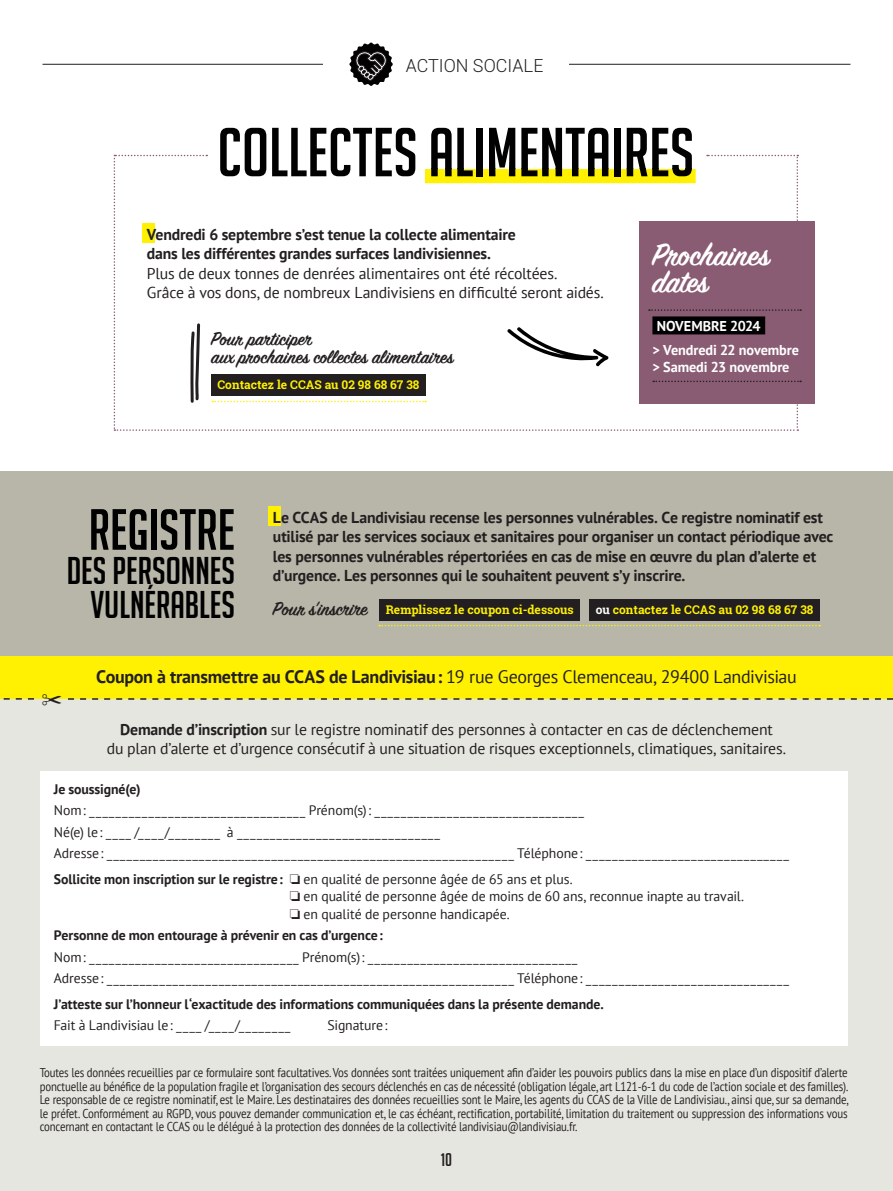
<style>
.page{position:relative;width:893px;height:1191px;background:#fff}
.page>*{position:absolute;margin:0;border:0;box-sizing:border-box;transform-origin:0 0}
.t1{font:67.5px "Big Noodle Titling";color:#010101}
.t2{font:56.55px "Big Noodle Titling";color:#010101}
.t3{font:37.65px/33.9px "Big Noodle Titling";color:#010101;text-align:right}
.t4{font:600 34.5px/27px "Sign Painter House Script";color:#fff}
.t5{font:600 21px/18px "Sign Painter House Script";color:#231f20}
.t6{font:18px "PT Sans";letter-spacing:-.02em;color:#231f20}
.t7{font:300 18px "Roboto";color:#231f20}
.t8{font:18px "Big Noodle Titling";color:#231f20}
.t9{font:700 15.75px/19.5px "PT Sans";letter-spacing:-.01em;color:#231f20}
.t10{font:15.75px/19.5px "PT Sans";letter-spacing:-.015em;color:#231f20}
.t11{font:700 14.25px/24px "PT Sans";letter-spacing:-.005em;color:#fff}
.t12{font:13.8px/21.5px "PT Sans";letter-spacing:-.005em;color:#231f20}
.t13{font:700 13.8px "PT Sans";letter-spacing:-.005em;color:#231f20}
.t14{font:12.75px/13.5px "PT Sans";letter-spacing:-.015em;color:#231f20;text-align:justify;scale:.85 1}
.t15{font:700 12px "Roboto Slab";color:#fff101}
.s1{font-family:"Sign Painter House Script";font-weight:600;font-size:21px;color:#231f20}
.s2{color:#fff}
.s3{font-weight:700}
</style>
<div class="page">
<div style="left:0;top:471px;width:893px;height:185px;background:#b8b6a8"></div>
<div style="left:0;top:656px;width:893px;height:43px;background:#fff101"></div>
<div style="left:0;top:699px;width:893px;height:492px;background:#e6e6e0"></div>
<hr style="left:43px;top:64px;width:807px;height:1px;background:#231f20">
<div style="left:324px;top:43px;width:245px;height:43px;background:#fff"></div>
<svg style="left:349px;top:43px;width:44px;height:43px"></svg>
<div style="left:268px;top:507px;width:12px;height:19px;background:#fff101"></div>
<div style="left:589px;top:599px;width:231px;height:22px;background:#231f20"></div>
<div style="left:379px;top:599px;width:201px;height:22px;background:#231f20"></div>
<svg style="left:379px;top:625px;width:441px;height:1px"></svg>
<div style="left:639px;top:221px;width:175px;height:183px;background:#895c74"></div>
<svg style="left:68px;top:698px;width:825px;height:1px"></svg>
<svg style="left:3px;top:698px;width:31px;height:1px"></svg>
<div style="left:40px;top:771px;width:808px;height:274px;background:#fff"></div>
<svg style="left:114px;top:155px;width:687px;height:276px"></svg>
<h3 class="t7" style="left:406px;top:54px;width:139px">ACTION SOCIALE</h3>
<h1 class="t1" style="left:217px;top:116px;width:478px">COLLECTES ALIMENTAIRES</h1>
<p class="t9" style="left:147px;top:224px;width:370px">Vendredi 6 septembre s’est tenue la collecte alimentaire dans les différentes grandes surfaces landivisiennes.</p>
<p class="t10" style="left:147px;top:263px;width:458px">Plus de deux tonnes de denrées alimentaires ont été récoltées.<br>Grâce à vos dons, de nombreux Landivisiens en difficulté seront aidés.</p>
<h3 class="t5" style="left:211px;top:331px;width:244px">Pour participer<br>aux prochaines collectes alimentaires</h3>
<p class="t15" style="left:218px;top:376px;width:203px">Contactez le CCAS au 02 98 68 67 38</p>
<h3 class="t4" style="left:652px;top:244px;width:118px">Prochaines dates</h3>
<p class="t11" style="left:652px;top:313px;width:148px">NOVEMBRE 2024<br>&gt; Vendredi 22 novembre</p>
<p class="t11" style="left:652px;top:355px;width:139px">&gt; Samedi 23 novembre</p>
<h2 class="t2" style="left:89px;top:499px;width:148px">REGISTRE</h2>
<h3 class="t3" style="left:67px;top:553px;width:170px">DES PERSONNES<br>VULNÉRABLES</h3>
<p class="t9" style="left:273px;top:507px;width:562px">Le CCAS de Landivisiau recense les personnes vulnérables. Ce registre nominatif est utilisé par les services sociaux et sanitaires pour organiser un contact périodique avec les personnes vulnérables répertoriées en cas de mise en œuvre du plan d’alerte et d’urgence. Les personnes qui le souhaitent peuvent s’y inscrire.</p>
<p class="t15" style="left:273px;top:602px;width:302px"><span class="s1">Pour s’inscrire</span> Remplissez le coupon ci-dessous</p>
<p class="t15" style="left:596px;top:602px;width:219px"><span class="s2">ou</span> contactez le CCAS au 02 98 68 67 38</p>
<h3 class="t6" style="left:96px;top:665px;width:702px"><span class="s3">Coupon à transmettre au CCAS de Landivisiau :</span> 19 rue Georges Clemenceau, 29400 Landivisiau</h3>
<p class="t10" style="left:107px;top:719px;width:681px;text-align:center"><span class="s3">Demande d’inscription</span> sur le registre nominatif des personnes à contacter en cas de déclenchement<br>du plan d’alerte et d’urgence consécutif à une situation de risques exceptionnels, climatiques, sanitaires.</p>
<p class="t13" style="left:54px;top:779px;width:88px">Je soussigné(e)</p>
<p class="t12" style="left:54px;top:799px;width:737px">Nom : _________________________________ Prénom(s) : ________________________________<br>Né(e) le : ____ /____/________ à _______________________________<br>Adresse : ______________________________________________________________ Téléphone : _______________________________</p>
<p class="t12" style="left:290px;top:870px;width:456px;line-height:17.2px;text-indent:-236px"><span class="s3">Sollicite mon inscription sur le registre :</span> ❏ en qualité de personne âgée de 65 ans et plus.<br>❏ en qualité de personne âgée de moins de 60 ans, reconnue inapte au travail. ❏ en qualité de personne handicapée.</p>
<p class="t13" style="left:54px;top:926px;width:330px">Personne de mon entourage à prévenir en cas d’urgence :</p>
<p class="t12" style="left:54px;top:945px;width:737px">Nom : ________________________________ Prénom(s) : ________________________________<br>Adresse : ______________________________________________________________ Téléphone : _______________________________</p>
<p class="t13" style="left:54px;top:994px;width:551px">J’atteste sur l’honneur l‘exactitude des informations communiquées dans la présente demande.</p>
<p class="t12" style="left:54px;top:1014px;width:238px">Fait à Landivisiau le : ____ /____/________</p>
<p class="t12" style="left:327px;top:1014px;width:62px">Signature :</p>
<p class="t14" style="left:40px;top:1065px;width:953px">Toutes les données recueillies par ce formulaire sont facultatives. Vos données sont traitées uniquement afin d’aider les pouvoirs publics dans la mise en place d’un dispositif d’alerte ponctuelle au bénéfice de la population fragile et l’organisation des secours déclenchés en cas de nécessité (obligation légale, art L121-6-1 du code de l’action sociale et des familles).<br>Le responsable de ce registre nominatif, est le Maire. Les destinataires des données recueillies sont le Maire, les agents du CCAS de la Ville de Landivisiau., ainsi que, sur sa demande, le préfet. Conformément au RGPD, vous pouvez demander communication et, le cas échéant, rectification, portabilité, limitation du traitement ou suppression des informations vous concernant en contactant le CCAS ou le délégué à la protection des données de la collectivité landivisiau@landivisiau.fr.</p>
<h3 class="t8" style="left:441px;top:1149px;width:13px">10</h3>
</div>
